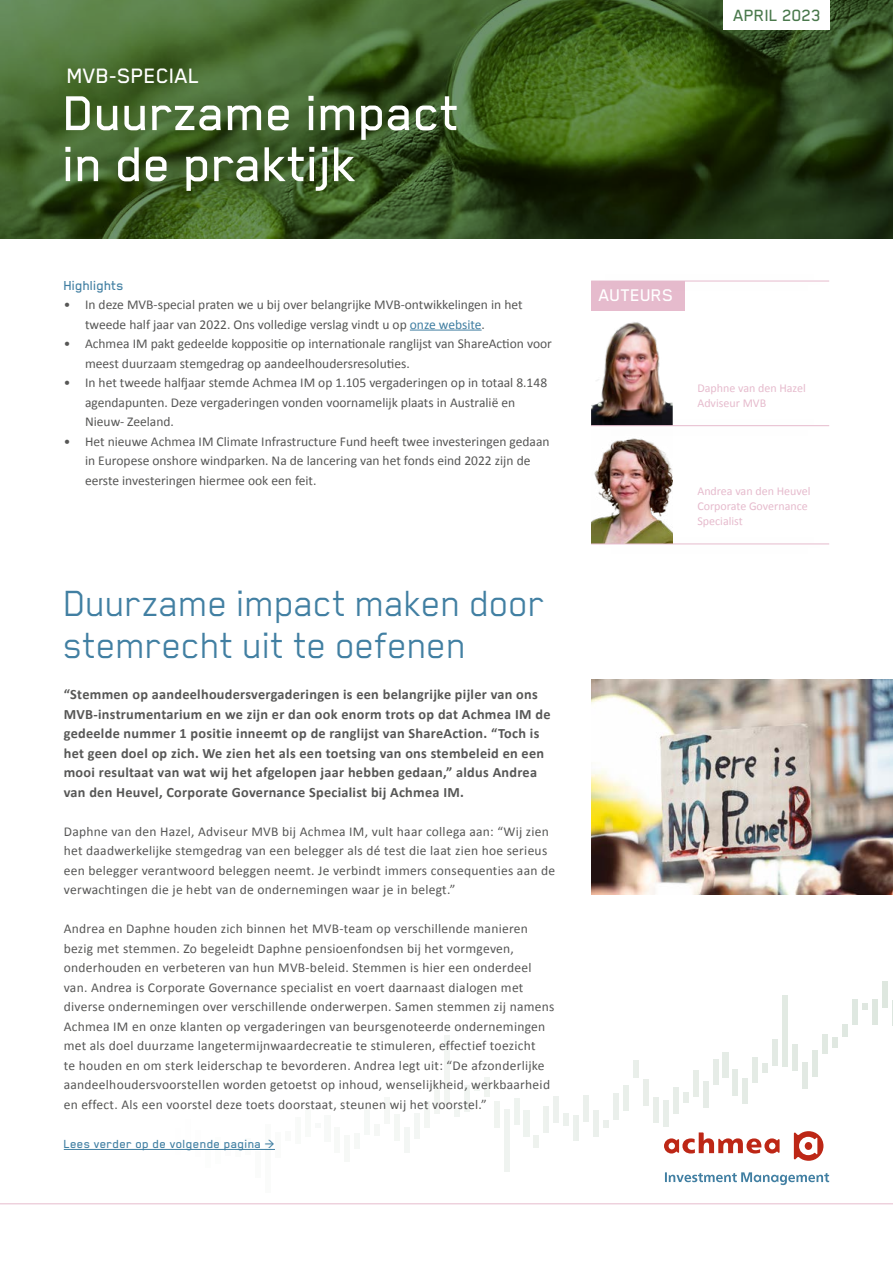
<style>
.page{position:relative;width:893px;height:1263px;background:#fff}
.page>*{position:absolute;margin:0;border:0;box-sizing:border-box;transform-origin:0 0}
.kop{font:500 56.4px/51px "Blender Pro";color:#fff}
.Kop_artikel{font:42px/42px "Blender Pro";letter-spacing:-.01em;color:#417fa2}
.tussenkopje{font:500 24px "Blender Pro";color:#fff}
.Diap_in_balkje{font:500 19.5px "Blender Pro";color:#fff}
.t1{font:500 18.75px "Blender Pro";color:#4a794c}
.tussenkopje-2{font:500 15px "Blender Pro";color:#417fa2}
.body{font:700 14.25px/19.5px "Calibri";letter-spacing:.02em;color:#575756}
.body-2{font:13.5px/19.5px "Calibri";letter-spacing:.015em;color:#575756}
.body-3{font:500 13.5px "Blender Pro";letter-spacing:.02em;color:#417fa2}
.Body_8_10{font:12px/15px "Calibri";color:#e6bbcd}
.s1{color:#417fa2}
</style>
<div class="page">
<svg style="left:0;top:0;width:893px;height:238px;background:#385522"></svg>
<svg style="left:225px;top:1148px;width:15px;height:1px"></svg>
<div style="left:245px;top:1139px;width:5px;height:15px;background:#fbfcfb"></div>
<div style="left:255px;top:1152px;width:5px;height:26px;background:#fafbfa"></div>
<div style="left:265px;top:1124px;width:5px;height:68px;background:#fafbfa"></div>
<div style="left:275px;top:1132px;width:5px;height:26px;background:#fafbfa"></div>
<div style="left:295px;top:1117px;width:5px;height:26px;background:#f8faf8"></div>
<div style="left:305px;top:1110px;width:5px;height:26px;background:#f8faf8"></div>
<div style="left:325px;top:1115px;width:5px;height:26px;background:#f7f9f8"></div>
<div style="left:335px;top:1127px;width:5px;height:26px;background:#f7f9f7"></div>
<div style="left:345px;top:1136px;width:5px;height:25px;background:#f6f8f6"></div>
<div style="left:355px;top:1134px;width:5px;height:15px;background:#f6f8f6"></div>
<div style="left:365px;top:1108px;width:5px;height:26px;background:#f5f8f6"></div>
<div style="left:385px;top:1098px;width:5px;height:25px;background:#f5f7f5"></div>
<div style="left:395px;top:1115px;width:5px;height:25px;background:#f4f7f4"></div>
<div style="left:405px;top:1127px;width:5px;height:26px;background:#f3f6f4"></div>
<div style="left:414px;top:1113px;width:6px;height:26px;background:#f3f6f4"></div>
<div style="left:424px;top:1101px;width:5px;height:26px;background:#f3f6f3"></div>
<div style="left:434px;top:1087px;width:5px;height:26px;background:#f2f5f2"></div>
<div style="left:444px;top:1036px;width:5px;height:68px;background:#f2f5f2"></div>
<svg style="left:454px;top:1107px;width:5px;height:10px"></svg>
<div style="left:464px;top:1086px;width:5px;height:25px;background:#f0f4f1"></div>
<svg style="left:474px;top:1084px;width:5px;height:7px"></svg>
<div style="left:484px;top:1078px;width:5px;height:18px;background:#f0f4f0"></div>
<div style="left:494px;top:1101px;width:5px;height:26px;background:#f0f4f0"></div>
<div style="left:504px;top:1109px;width:5px;height:63px;background:#eff3f0"></div>
<div style="left:514px;top:1099px;width:5px;height:26px;background:#eef3ef"></div>
<div style="left:524px;top:1110px;width:5px;height:26px;background:#eef3ef"></div>
<svg style="left:534px;top:1136px;width:5px;height:12px"></svg>
<div style="left:544px;top:1106px;width:5px;height:26px;background:#edf1ee"></div>
<div style="left:554px;top:1097px;width:5px;height:25px;background:#edf1ee"></div>
<svg style="left:564px;top:1113px;width:5px;height:12px"></svg>
<div style="left:574px;top:1115px;width:5px;height:26px;background:#ebf0ec"></div>
<div style="left:584px;top:1096px;width:5px;height:25px;background:#ebf0ec"></div>
<div style="left:594px;top:1111px;width:5px;height:25px;background:#ebf0ec"></div>
<svg style="left:604px;top:1121px;width:5px;height:6px"></svg>
<div style="left:613px;top:1094px;width:6px;height:26px;background:#eaefeb"></div>
<div style="left:623px;top:1085px;width:5px;height:26px;background:#e9efea"></div>
<div style="left:633px;top:1061px;width:5px;height:17px;background:#e9efea"></div>
<div style="left:643px;top:1080px;width:5px;height:25px;background:#e9eee9"></div>
<div style="left:653px;top:1097px;width:5px;height:26px;background:#e9eee9"></div>
<div style="left:663px;top:1101px;width:5px;height:25px;background:#e8eee9"></div>
<div style="left:673px;top:1087px;width:5px;height:26px;background:#e7ede8"></div>
<svg style="left:683px;top:1093px;width:5px;height:9px"></svg>
<div style="left:693px;top:1070px;width:5px;height:26px;background:#e7ede7"></div>
<div style="left:703px;top:1082px;width:5px;height:25px;background:#e6ece7"></div>
<div style="left:713px;top:1059px;width:5px;height:26px;background:#e6ece7"></div>
<div style="left:723px;top:1052px;width:5px;height:26px;background:#e5ece6"></div>
<div style="left:733px;top:1069px;width:5px;height:26px;background:#e4ebe5"></div>
<div style="left:743px;top:1078px;width:5px;height:26px;background:#e4ebe5"></div>
<div style="left:753px;top:1057px;width:5px;height:26px;background:#e4ebe5"></div>
<svg style="left:763px;top:1063px;width:5px;height:9px"></svg>
<div style="left:773px;top:1039px;width:5px;height:26px;background:#e3eae4"></div>
<div style="left:783px;top:996px;width:5px;height:70px;background:#e2eae3"></div>
<div style="left:793px;top:1044px;width:5px;height:26px;background:#e2e9e3"></div>
<div style="left:802px;top:1063px;width:6px;height:26px;background:#e2e9e3"></div>
<div style="left:812px;top:1050px;width:5px;height:26px;background:#e1e9e2"></div>
<div style="left:822px;top:1034px;width:5px;height:19px;background:#e1e9e2"></div>
<svg style="left:832px;top:1025px;width:15px;height:22px"></svg>
<div style="left:852px;top:999px;width:5px;height:26px;background:#dfe8e1"></div>
<svg style="left:862px;top:1003px;width:5px;height:7px"></svg>
<div style="left:872px;top:999px;width:5px;height:26px;background:#dee7df"></div>
<div style="left:882px;top:981px;width:5px;height:26px;background:#dee7df"></div>
<svg style="left:892px;top:1000px;width:1px;height:26px"></svg>
<svg style="left:665px;top:1172px;width:164px;height:13px"></svg>
<svg style="left:664px;top:1131px;width:159px;height:30px"></svg>
<hr style="left:0;top:1203px;width:893px;height:1px;background:#e6bbcd">
<div style="left:723px;top:0;width:106px;height:30px;background:#fff"></div>
<img style="left:594px;top:454px;width:79px;height:61px">
<img style="left:596px;top:322px;width:68px;height:75px">
<hr style="left:410px;top:330px;width:72px;height:1px;background:#417fa2">
<div style="left:591px;top:281px;width:94px;height:29px;background:#e6bbcd"></div>
<div style="left:573px;top:252px;width:275px;height:57px;background:#000;opacity:.25"></div>
<hr style="left:591px;top:281px;width:238px;height:1px;background:#e6bbcd">
<div style="left:573px;top:397px;width:275px;height:57px;background:#000;opacity:.25"></div>
<hr style="left:591px;top:425px;width:238px;height:1px;background:#e6bbcd">
<img style="left:591px;top:680px;width:302px;height:214px">
<hr style="left:64px;top:1149px;width:211px;height:1px;background:#417fa2">
<div style="left:573px;top:515px;width:275px;height:57px;background:#000;opacity:.25"></div>
<hr style="left:591px;top:543px;width:238px;height:1px;background:#e6bbcd">
<p class="tussenkopje" style="left:67px;top:63px;width:134px">MVB-SPECIAL</p>
<p class="kop" style="left:64px;top:86px;width:398px">Duurzame impact in de praktijk</p>
<p class="tussenkopje-2" style="left:64px;top:277px;width:61px">Highlights</p>
<p class="body-2" style="left:85px;top:295px;width:439px;text-indent:-21px">• In deze MVB-special praten we u bij over belangrijke MVB-ontwikkelingen in het tweede half jaar van 2022. Ons volledige verslag vindt u op <span class="s1">onze website</span>.</p>
<p class="body-2" style="left:85px;top:334px;width:468px;text-indent:-21px">• Achmea IM pakt gedeelde koppositie op internationale ranglijst van ShareAction voor meest duurzaam stemgedrag op aandeelhoudersresoluties.</p>
<p class="body-2" style="left:85px;top:373px;width:464px;text-indent:-21px">• In het tweede halfjaar stemde Achmea IM op 1.105 vergaderingen op in totaal 8.148 agendapunten. Deze vergaderingen vonden voornamelijk plaats in Australië en<br>Nieuw- Zeeland.</p>
<p class="body-2" style="left:85px;top:431px;width:466px;text-indent:-21px">• Het nieuwe Achmea IM Climate Infrastructure Fund heeft twee investeringen gedaan in Europese onshore windparken. Na de lancering van het fonds eind 2022 zijn de eerste investeringen hiermee ook een feit.</p>
<p class="Kop_artikel" style="left:64px;top:581px;width:484px">Duurzame impact maken door stemrecht uit te oefenen</p>
<p class="body" style="left:64px;top:685px;width:488px">“Stemmen op aandeelhoudersvergaderingen is een belangrijke pijler van ons MVB-instrumentarium en we zijn er dan ook enorm trots op dat Achmea IM de gedeelde nummer 1 positie inneemt op de ranglijst van ShareAction. “Toch is het geen doel op zich. We zien het als een toetsing van ons stembeleid en een mooi resultaat van wat wij het afgelopen jaar hebben gedaan,” aldus Andrea van den Heuvel, Corporate Governance Specialist bij Achmea IM.</p>
<p class="body-2" style="left:64px;top:821px;width:493px">Daphne van den Hazel, Adviseur MVB bij Achmea IM, vult haar collega aan: “Wij zien het daadwerkelijke stemgedrag van een belegger als dé test die laat zien hoe serieus een belegger verantwoord beleggen neemt. Je verbindt immers consequenties aan de verwachtingen die je hebt van de ondernemingen waar je in belegt.”</p>
<p class="body-2" style="left:64px;top:919px;width:492px">Andrea en Daphne houden zich binnen het MVB-team op verschillende manieren bezig met stemmen. Zo begeleidt Daphne pensioenfondsen bij het vormgeven, onderhouden en verbeteren van hun MVB-beleid. Stemmen is hier een onderdeel van. Andrea is Corporate Governance specialist en voert daarnaast dialogen met diverse ondernemingen over verschillende onderwerpen. Samen stemmen zij namens Achmea IM en onze klanten op vergaderingen van beursgenoteerde ondernemingen met als doel duurzame langetermijnwaardecreatie te stimuleren, effectief toezicht<br>te houden en om sterk leiderschap te bevorderen. Andrea legt uit: “De afzonderlijke aandeelhoudersvoorstellen worden getoetst op inhoud, wenselijkheid, werkbaarheid en effect. Als een voorstel deze toets doorstaat, steunen wij het voorstel.”</p>
<p class="body-3" style="left:64px;top:1136px;width:213px">Lees verder op de volgende pagina &gt;</p>
<h3 class="t1" style="left:733px;top:6px;width:89px">APRIL 2023</h3>
<p class="Diap_in_balkje" style="left:599px;top:285px;width:76px">AUTEURS</p>
<p class="Body_8_10" style="left:697px;top:381px;width:110px">Daphne van den Hazel</p>
<p class="Body_8_10" style="left:697px;top:396px;width:70px">Adviseur MVB</p>
<p class="Body_8_10" style="left:697px;top:483px;width:115px">Andrea van den Heuvel<br>Corporate Governance<br>Specialist</p>
</div>
